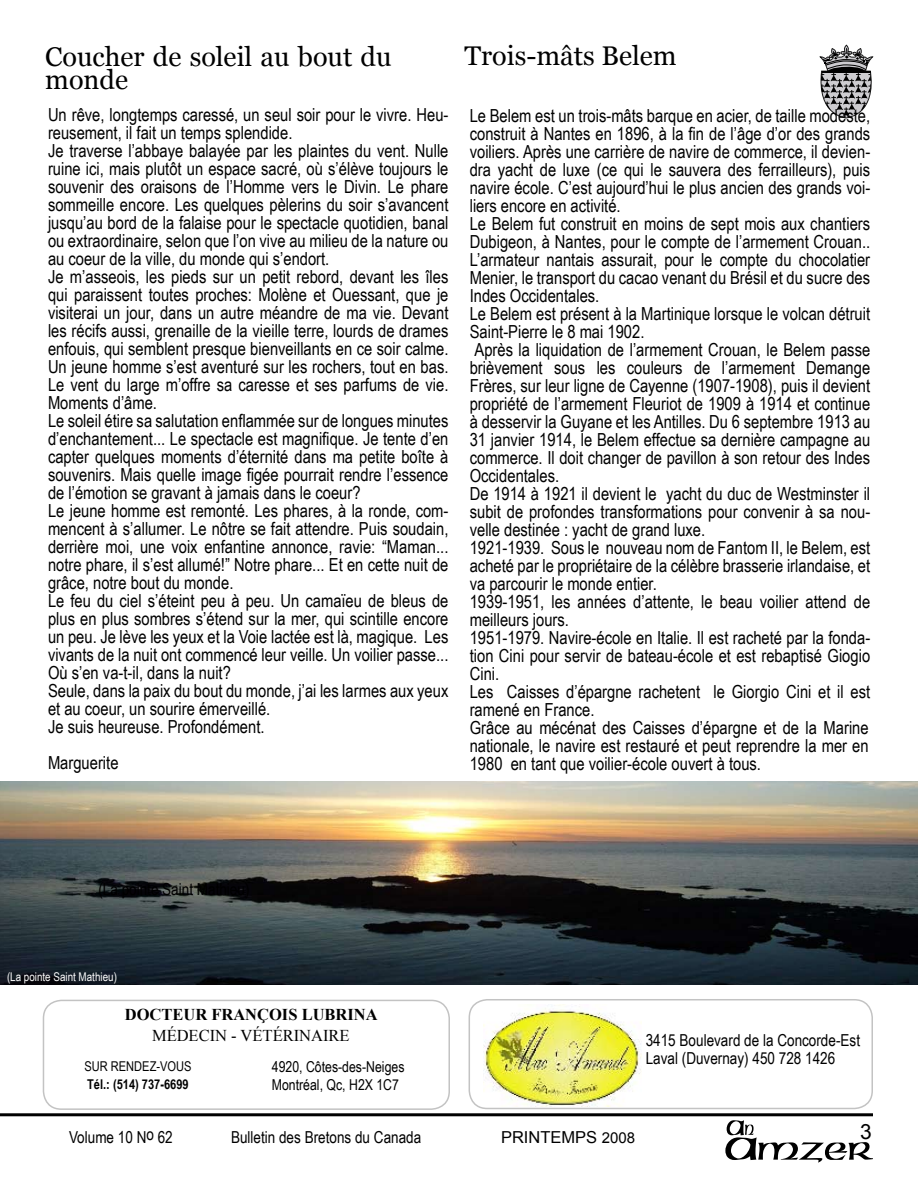
<style>
.page{position:relative;width:918px;height:1188px;background:#fff}
.page>*{position:absolute;margin:0;border:0;box-sizing:border-box;transform-origin:0 0}
.t1{font:27px/22.5px "Georgia";color:#000}
.t2{font:21px "Arial";color:#000}
.t3{font:18px/18px "Arial Narrow";color:#000}
.t4{font:16.5px/18px "Arial Narrow";color:#000}
.t5{font:700 16.5px "Times New Roman";color:#000}
.t6{font:16.5px "Times New Roman";color:#000}
.t7{font:16.5px "Arial";color:#000}
.t8{font:15px/18px "Arial Narrow";color:#000}
.t9{font:700 13.5px "Arial Narrow";color:#000}
.t10{font:13.5px "Arial Narrow";color:#000}
.t11{font:12px "Arial Narrow";color:#fff}
.s1{font-size:15px}
</style>
<div class="page">
<hr style="left:0;top:1113px;width:873px;height:3px;background:#000">
<svg style="left:725px;top:1120px;width:148px;height:43px"></svg>
<svg style="left:819px;top:45px;width:55px;height:73px"></svg>
<svg style="left:42px;top:999px;width:408px;height:110px"></svg>
<svg style="left:468px;top:999px;width:405px;height:109px"></svg>
<img style="left:483px;top:1004px;width:159px;height:103px">
<img style="left:0;top:781px;width:918px;height:204px">
<h1 class="t1" style="left:45px;top:45px;width:348px">Coucher de soleil au bout du monde</h1>
<p class="t3" style="left:48px;top:105px;width:402px">Un rêve, longtemps caressé, un seul soir pour le vivre. Heu&shy;reusement, il fait un temps splendide.<br>Je traverse l’abbaye balayée par les plaintes du vent. Nulle ruine ici, mais plutôt un espace sacré, où s’élève toujours le souvenir des oraisons de l’Homme vers le Divin. Le phare sommeille encore. Les quelques pèlerins du soir s’avancent jusqu’au bord de la falaise pour le spectacle quotidien, banal ou extraordinaire, selon que l’on vive au milieu de la nature ou au coeur de la ville, du monde qui s’endort.<br>Je m’asseois, les pieds sur un petit rebord, devant les îles qui paraissent toutes proches: Molène et Ouessant, que je visiterai un jour, dans un autre méandre de ma vie. Devant les récifs aussi, grenaille de la vieille terre, lourds de drames enfouis, qui semblent presque bienveillants en ce soir calme.<br>Un jeune homme s’est aventuré sur les rochers, tout en bas.<br>Le vent du large m’offre sa caresse et ses parfums de vie.<br>Moments d’âme.<br>Le soleil étire sa salutation enflammée sur de longues minutes d’enchantement... Le spectacle est magnifique. Je tente d’en capter quelques moments d’éternité dans ma petite boîte à souvenirs. Mais quelle image figée pourrait rendre l’essence de l’émotion se gravant à jamais dans le coeur?<br>Le jeune homme est remonté. Les phares, à la ronde, com&shy;mencent à s’allumer. Le nôtre se fait attendre. Puis soudain, derrière moi, une voix enfantine annonce, ravie: “Maman... notre phare, il s’est allumé!” Notre phare... Et en cette nuit de grâce, notre bout du monde.<br>Le feu du ciel s’éteint peu à peu. Un camaïeu de bleus de plus en plus sombres s’étend sur la mer, qui scintille encore un peu. Je lève les yeux et la Voie lactée est là, magique. Les vivants de la nuit ont commencé leur veille. Un voilier passe...<br>Où s’en va-t-il, dans la nuit?<br>Seule, dans la paix du bout du monde, j’ai les larmes aux yeux et au coeur, un sourire émerveillé.<br>Je suis heureuse. Profondément.</p>
<p class="t3" style="left:48px;top:753px;width:72px">Marguerite</p>
<h1 class="t1" style="left:464px;top:45px;width:214px">Trois-mâts Belem</h1>
<p class="t3" style="left:470px;top:106px;width:402px">Le Belem est un trois-mâts barque en acier, de taille modeste, construit à Nantes en 1896, à la fin de l’âge d’or des grands voiliers. Après une carrière de navire de commerce, il devien&shy;dra yacht de luxe (ce qui le sauvera des ferrailleurs), puis navire école. C’est aujourd’hui le plus ancien des grands voi&shy;liers encore en activité.<br>Le Belem fut construit en moins de sept mois aux chantiers Dubigeon, à Nantes, pour le compte de l’armement Crouan..<br>L’armateur nantais assurait, pour le compte du chocolatier Menier, le transport du cacao venant du Brésil et du sucre des Indes Occidentales.<br>Le Belem est présent à la Martinique lorsque le volcan détruit Saint-Pierre le 8 mai 1902.<br>Après la liquidation de l’armement Crouan, le Belem passe brièvement sous les couleurs de l’armement Demange Frères, sur leur ligne de Cayenne (1907-1908), puis il devient propriété de l’armement Fleuriot de 1909 à 1914 et continue à desservir la Guyane et les Antilles. Du 6 septembre 1913 au 31 janvier 1914, le Belem effectue sa dernière campagne au commerce. Il doit changer de pavillon à son retour des Indes Occidentales.<br>De 1914 à 1921 il devient le yacht du duc de Westminster il subit de profondes transformations pour convenir à sa nou&shy;velle destinée : yacht de grand luxe.<br>1921-1939. Sous le nouveau nom de Fantom II, le Belem, est acheté par le propriétaire de la célèbre brasserie irlandaise, et va parcourir le monde entier.<br>1939-1951, les années d’attente, le beau voilier attend de meilleurs jours.<br>1951-1979. Navire-école en Italie. Il est racheté par la fonda&shy;tion Cini pour servir de bateau-école et est rebaptisé Giogio Cini.<br>Les Caisses d’épargne rachetent le Giorgio Cini et il est ramené en France.<br>Grâce au mécénat des Caisses d’épargne et de la Marine nationale, le navire est restauré et peut reprendre la mer en 1980 en tant que voilier-école ouvert à tous.</p>
<p class="t4" style="left:98px;top:879px;width:153px">(La pointe Saint Mathieu)</p>
<p class="t11" style="left:7px;top:968px;width:111px">(La pointe Saint Mathieu)</p>
<p class="t5" style="left:125px;top:1003px;width:254px">DOCTEUR FRANÇOIS LUBRINA</p>
<p class="t6" style="left:152px;top:1025px;width:199px">MÉDECIN - VÉTÉRINAIRE</p>
<p class="t8" style="left:272px;top:1058px;width:134px">4920, Côtes-des-Neiges<br>Montréal, Qc, H2X 1C7</p>
<p class="t10" style="left:85px;top:1057px;width:109px">SUR RENDEZ-VOUS</p>
<p class="t9" style="left:87px;top:1074px;width:103px">Tél.: (514) 737-6699</p>
<p class="t4" style="left:646px;top:1030px;width:216px">3415 Boulevard de la Concorde-Est<br>Laval (Duvernay) 450 728 1426</p>
<p class="t4" style="left:69px;top:1128px;width:105px">Volume 10 No 62</p>
<p class="t4" style="left:231px;top:1128px;width:192px">Bulletin des Bretons du Canada</p>
<p class="t7" style="left:501px;top:1127px;width:136px">PRINTEMPS <span class="s1">2008</span></p>
<p class="t2" style="left:860px;top:1118px;width:13px">3</p>
</div>
